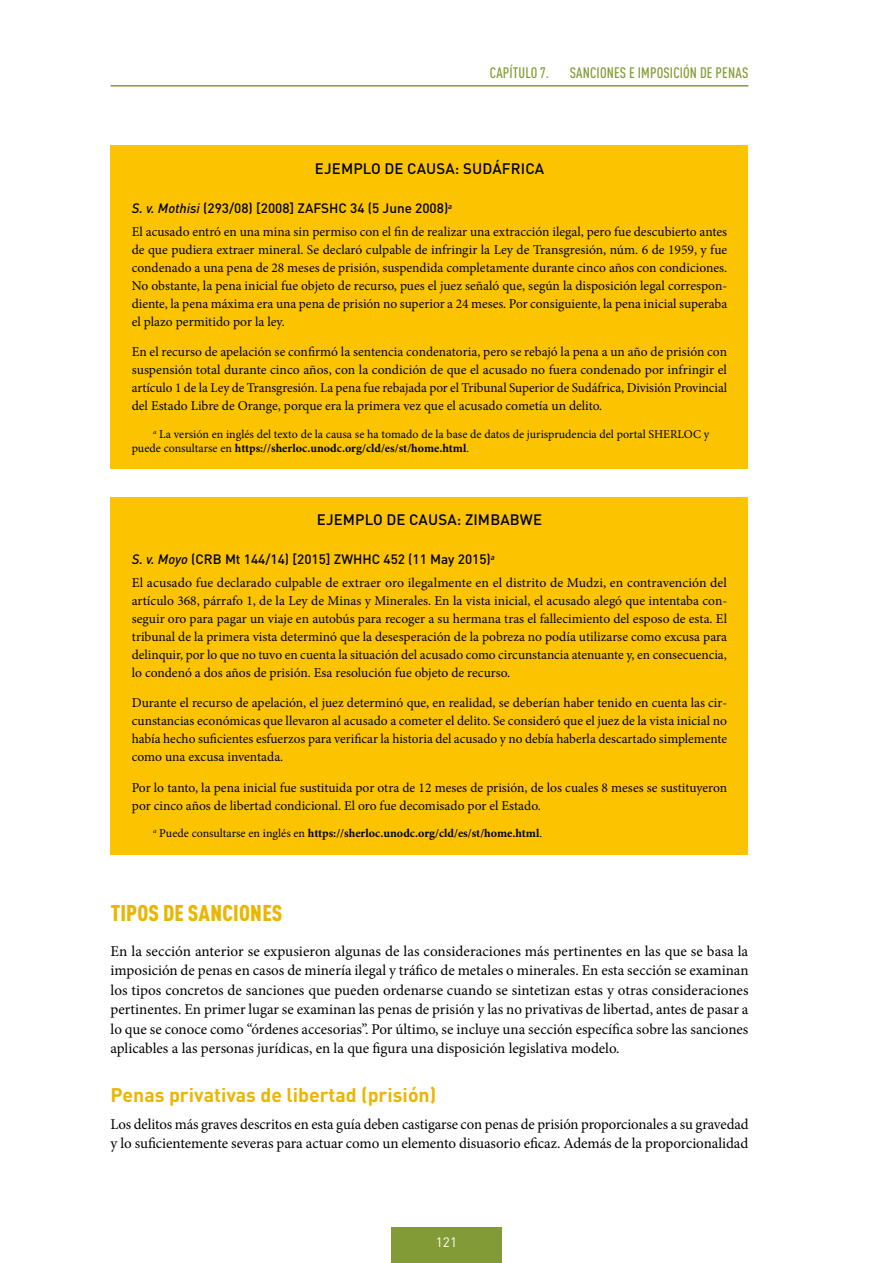
<style>
.page{position:relative;width:893px;height:1263px;background:#fff}
.page>*{position:absolute;margin:0;border:0;box-sizing:border-box;transform-origin:0 0}
.t1{font:900 condensed 22.5px "DIN Pro";letter-spacing:.01em;color:#eab600}
.t2{font:700 19.5px "DIN Pro";color:#eab600}
.t3{font:15px/19.5px "Minion Pro";letter-spacing:-.005em;color:#000;text-align:justify}
.t4{font:500 15px "DIN Pro";letter-spacing:.01em;color:#000}
.t5{font:500 condensed 15px "DIN Pro";letter-spacing:.01em;color:#829b36}
.t6{font:13.5px/18px "Minion Pro";color:#000;text-align:justify}
.t7{font:500 13.5px "DIN Pro";color:#000}
.t8{font:13.5px "DIN Pro";color:#fff}
.t9{font:12px/14.4px "Minion Pro";color:#000}
.t10{font:700 12px "Minion Pro";color:#000}
.s1{font-style:italic}
.s2{font-weight:700}
.s3{font-weight:400}
</style>
<div class="page">
<div style="left:391px;top:1227px;width:111px;height:36px;background:#829b36"></div>
<hr style="left:111px;top:85px;width:637px;height:2px;background:#829b36">
<div style="left:111px;top:146px;width:637px;height:323px;background:#fcc400"></div>
<div style="left:111px;top:497px;width:637px;height:357px;background:#fcc400"></div>
<p class="t5" style="left:490px;top:62px;width:26px">Capítulo</p>
<p class="t5" style="left:540px;top:62px;width:44px">7. Sanciones</p>
<p class="t5" style="left:629px;top:62px;width:35px">eimposición</p>
<p class="t5" style="left:700px;top:62px;width:30px">de penas</p>
<p class="t4" style="left:315px;top:157px;width:231px">EJEMPLO DE CAUSA: SUDÁFRICA</p>
<p class="t7" style="left:132px;top:198px;width:322px"><span class="s1">S. v. Mothisi</span> (293/08) [2008] ZAFSHC 34 (5 June 2008)<sup>a</sup></p>
<p class="t6" style="left:132px;top:222px;width:597px">El acusado entró en una mina sin permiso con el fin de realizar una extracción ilegal, pero fue descubierto antes de que pudiera extraer mineral. Se declaró culpable de infringir la Ley de Transgresión, núm. 6 de 1959, y fue condenado a una pena de 28 meses de prisión, suspendida completamente durante cinco años con condiciones.<br>No obstante, la pena inicial fue objeto de recurso, pues el juez señaló que, según la disposición legal correspon&shy;diente, la pena máxima era una pena de prisión no superior a 24 meses. Por consiguiente, la pena inicial superaba el plazo permitido por la ley.</p>
<p class="t6" style="left:132px;top:343px;width:597px">En el recurso de apelación se confirmó la sentencia condenatoria, pero se rebajó la pena a un año de prisión con suspensión total durante cinco años, con la condición de que el acusado no fuera condenado por infringir el artículo 1 de la Ley de Transgresión. La pena fue rebajada por el Tribunal Superior de Sudáfrica, División Provincial del Estado Libre de Orange, porque era la primera vez que el acusado cometía un delito.</p>
<p class="t9" style="left:132px;top:427px;width:579px;text-indent:21px"><sup>a</sup> La versión en inglés del texto de la causa se ha tomado de la base de datos de jurisprudencia del portal SHERLOC y puede consultarse en <span class="s2">https://sherloc.unodc.org/cld/es/st/home.html</span>.</p>
<p class="t4" style="left:317px;top:508px;width:227px">EJEMPLO DE CAUSA: ZIMBABWE</p>
<p class="t7" style="left:132px;top:549px;width:365px"><span class="s1">S. v. Moyo</span> (CRB Mt 144/14) [2015] ZWHHC 452 (11 May 2015)<sup>a</sup></p>
<p class="t6" style="left:132px;top:573px;width:597px">El acusado fue declarado culpable de extraer oro ilegalmente en el distrito de Mudzi, en contravención del artículo 368, párrafo 1, de la Ley de Minas y Minerales. En la vista inicial, el acusado alegó que intentaba con&shy;seguir oro para pagar un viaje en autobús para recoger a su hermana tras el fallecimiento del esposo de esta. El tribunal de la primera vista determinó que la desesperación de la pobreza no podía utilizarse como excusa para delinquir, por lo que no tuvo en cuenta la situación del acusado como circunstancia atenuante y, en consecuencia, lo condenó a dos años de prisión. Esa resolución fue objeto de recurso.</p>
<p class="t6" style="left:132px;top:694px;width:597px">Durante el recurso de apelación, el juez determinó que, en realidad, se deberían haber tenido en cuenta las cir&shy;cunstancias económicas que llevaron al acusado a cometer el delito. Se consideró que el juez de la vista inicial no había hecho suficientes esfuerzos para verificar la historia del acusado y no debía haberla descartado simplemente como una excusa inventada.</p>
<p class="t6" style="left:132px;top:779px;width:597px">Por lo tanto, la pena inicial fue sustituida por otra de 12 meses de prisión, de los cuales 8 meses se sustituyeron por cinco años de libertad condicional. El oro fue decomisado por el Estado.</p>
<p class="t10" style="left:153px;top:825px;width:391px"><sup>a</sup> <span class="s3">Puede consultarse en inglés en</span> https://sherloc.unodc.org/cld/es/st/home.html<span class="s3">.</span></p>
<h1 class="t1" style="left:111px;top:895px;width:173px">TIPOS DE SANCIONES</h1>
<p class="t3" style="left:111px;top:941px;width:639px">En la sección anterior se expusieron algunas de las consideraciones más pertinentes en las que se basa la imposición de penas en casos de minería ilegal y tráfico de metales o minerales. En esta sección se examinan los tipos concretos de sanciones que pueden ordenarse cuando se sintetizan estas y otras consideraciones pertinentes. En primer lugar se examinan las penas de prisión y las no privativas de libertad, antes de pasar a lo que se conoce como “órdenes accesorias”. Por último, se incluye una sección específica sobre las sanciones aplicables a las personas jurídicas, en la que figura una disposición legislativa modelo.</p>
<h2 class="t2" style="left:111px;top:1078px;width:327px">Penas privativas de libertad (prisión)</h2>
<p class="t3" style="left:111px;top:1114px;width:639px">Los delitos más graves descritos en esta guía deben castigarse con penas de prisión proporcionales a su gravedad y lo suficientemente severas para actuar como un elemento disuasorio eficaz. Además de la proporcionalidad</p>
<p class="t8" style="left:436px;top:1231px;width:23px">121</p>
</div>
